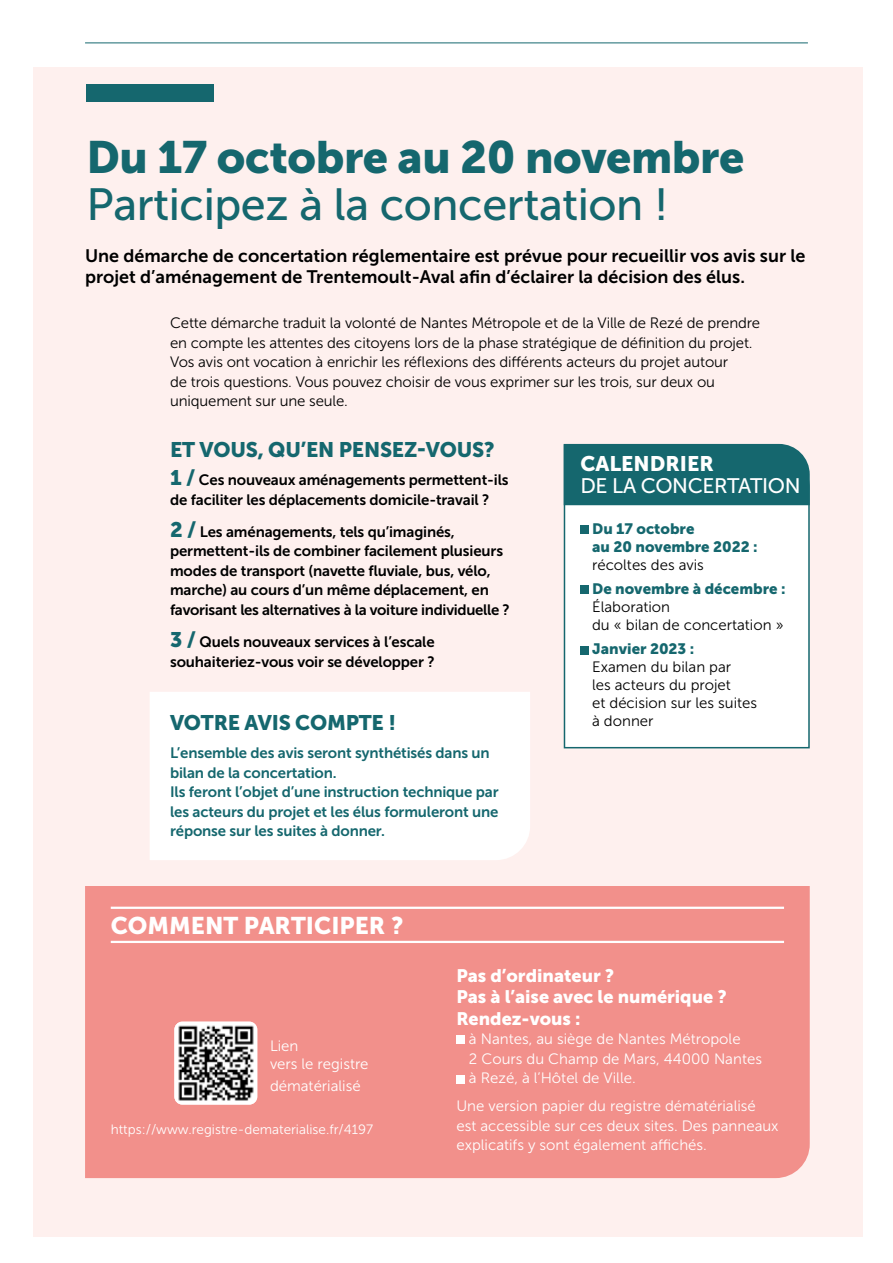
<style>
.page{position:relative;width:893px;height:1263px;background:#fff}
.page>*{position:absolute;margin:0;border:0;box-sizing:border-box;transform-origin:0 0}
.t1{font:45px "Museo Sans 500";letter-spacing:-.01em;color:#15676e}
.t2{font:45px "Museo Sans 900";letter-spacing:-.01em;color:#15676e}
.t3{font:24px "Museo Sans 900";color:#fff}
.t4{font:21px "Museo Sans 900";letter-spacing:-.01em;color:#15676e}
.t5{font:21px "Museo Sans 500";letter-spacing:-.02em;color:#fff}
.t6{font:21px "Museo Sans 900";color:#fff}
.t7{font:18px/21px "Museo Sans 700";color:#000}
.t8{font:18px/21.6px "Museo Sans 900";color:#fff}
.t9{font:15px/18px "Museo Sans 300";letter-spacing:-.01em;color:#000}
.t10{font:15px/19.5px "Museo Sans 700";letter-spacing:-.01em;color:#000}
.t11{font:15px/19.5px "Museo Sans 300";color:#fff}
.t12{font:15px/19.5px "Museo Sans 700";letter-spacing:-.01em;color:#15676e}
.t13{font:15px/18px "Museo Sans 900";color:#15676e}
.t14{font:13.5px "Museo Sans 300";color:#fff}
.s1{font-family:"Museo Sans 900";font-size:21px;color:#15676e}
</style>
<div class="page">
<hr style="left:85px;top:43px;width:723px;height:1px;background:#15676e">
<div style="left:33px;top:67px;width:830px;height:1169px;background:#fef0ee"></div>
<div style="left:563px;top:443px;width:247px;height:306px;background:#fff"></div>
<div style="left:85px;top:886px;width:725px;height:292px;background:#f2908b"></div>
<div style="left:86px;top:85px;width:127px;height:17px;background:#15676e"></div>
<div style="left:564px;top:444px;width:246px;height:61px;background:#15676e"></div>
<div style="left:580px;top:525px;width:9px;height:8px;background:#15676e"></div>
<div style="left:580px;top:585px;width:9px;height:9px;background:#15676e"></div>
<div style="left:580px;top:646px;width:9px;height:8px;background:#15676e"></div>
<hr style="left:111px;top:907px;width:673px;height:2px;background:#fff">
<hr style="left:111px;top:941px;width:673px;height:2px;background:#fff">
<div style="left:456px;top:1036px;width:9px;height:8px;background:#fff"></div>
<div style="left:456px;top:1075px;width:9px;height:8px;background:#fff"></div>
<img style="left:174px;top:1022px;width:83px;height:82px">
<div style="left:150px;top:692px;width:380px;height:168px;background:#fff"></div>
<h1 class="t2" style="left:86px;top:132px;width:659px">Du 17 octobre au 20 novembre</h1>
<h1 class="t1" style="left:86px;top:179px;width:583px">Participez à la concertation !</h1>
<p class="t7" style="left:85px;top:246px;width:722px">Une démarche de concertation réglementaire est prévue pour recueillir vos avis sur le projet d’aménagement de Trentemoult-Aval afin d’éclairer la décision des élus.</p>
<p class="t9" style="left:170px;top:313px;width:592px;line-height:19.5px">Cette démarche traduit la volonté de Nantes Métropole et de la Ville de Rezé de prendre en compte les attentes des citoyens lors de la phase stratégique de définition du projet.<br>Vos avis ont vocation à enrichir les réflexions des différents acteurs du projet autour<br>de trois questions. Vous pouvez choisir de vous exprimer sur les trois, sur deux ou uniquement sur une seule.</p>
<h3 class="t4" style="left:170px;top:438px;width:326px">ET VOUS, QU’EN PENSEZ-VOUS?</h3>
<p class="t10" style="left:170px;top:470px;width:340px"><span class="s1">1 /</span> Ces nouveaux aménagements permettent-ils de faciliter les déplacements domicile-travail ?</p>
<p class="t10" style="left:170px;top:522px;width:341px"><span class="s1">2 /</span> Les aménagements, tels qu’imaginés, permettent-ils de combiner facilement plusieurs modes de transport (navette fluviale, bus, vélo, marche) au cours d’un même déplacement, en favorisant les alternatives à la voiture individuelle ?</p>
<p class="t10" style="left:170px;top:632px;width:266px"><span class="s1">3 /</span> Quels nouveaux services à l’escale souhaiteriez-vous voir se développer ?</p>
<h3 class="t6" style="left:580px;top:452px;width:135px">CALENDRIER</h3>
<h3 class="t5" style="left:580px;top:475px;width:222px">DE LA CONCERTATION</h3>
<p class="t13" style="left:592px;top:519px;width:167px">Du 17 octobre<br>au 20 novembre 2022 :</p>
<p class="t9" style="left:592px;top:555px;width:113px">récoltes des avis</p>
<p class="t13" style="left:592px;top:580px;width:195px">De novembre à décembre :</p>
<p class="t9" style="left:592px;top:598px;width:193px">Élaboration<br>du « bilan de concertation »</p>
<p class="t13" style="left:592px;top:640px;width:104px">Janvier 2023 :</p>
<p class="t9" style="left:592px;top:658px;width:167px">Examen du bilan par<br>les acteurs du projet<br>et décision sur les suites à donner</p>
<h3 class="t4" style="left:170px;top:711px;width:228px">VOTRE AVIS COMPTE !</h3>
<p class="t12" style="left:170px;top:743px;width:330px">L’ensemble des avis seront synthétisés dans un bilan de la concertation.<br>Ils feront l’objet d’une instruction technique par les acteurs du projet et les élus formuleront une réponse sur les suites à donner.</p>
<h2 class="t3" style="left:111px;top:912px;width:294px">COMMENT PARTICIPER ?</h2>
<p class="t11" style="left:270px;top:1037px;width:100px;line-height:18px">Lien<br>vers le registre</p>
<p class="t11" style="left:270px;top:1076px;width:92px">dématérialisé</p>
<p class="t14" style="left:111px;top:1122px;width:264px">https://www.registre-dematerialise.fr/4197</p>
<p class="t8" style="left:456px;top:964px;width:272px">Pas d’ordinateur ?<br>Pas à l’aise avec le numérique ?<br>Rendez-vous :</p>
<p class="t11" style="left:469px;top:1029px;width:294px">à Nantes, au siège de Nantes Métropole<br>2 Cours du Champ de Mars, 44000 Nantes à Rezé, à l’Hôtel de Ville.</p>
<p class="t11" style="left:456px;top:1096px;width:324px">Une version papier du registre dématérialisé est accessible sur ces deux sites. Des panneaux explicatifs y sont également affichés.</p>
</div>
